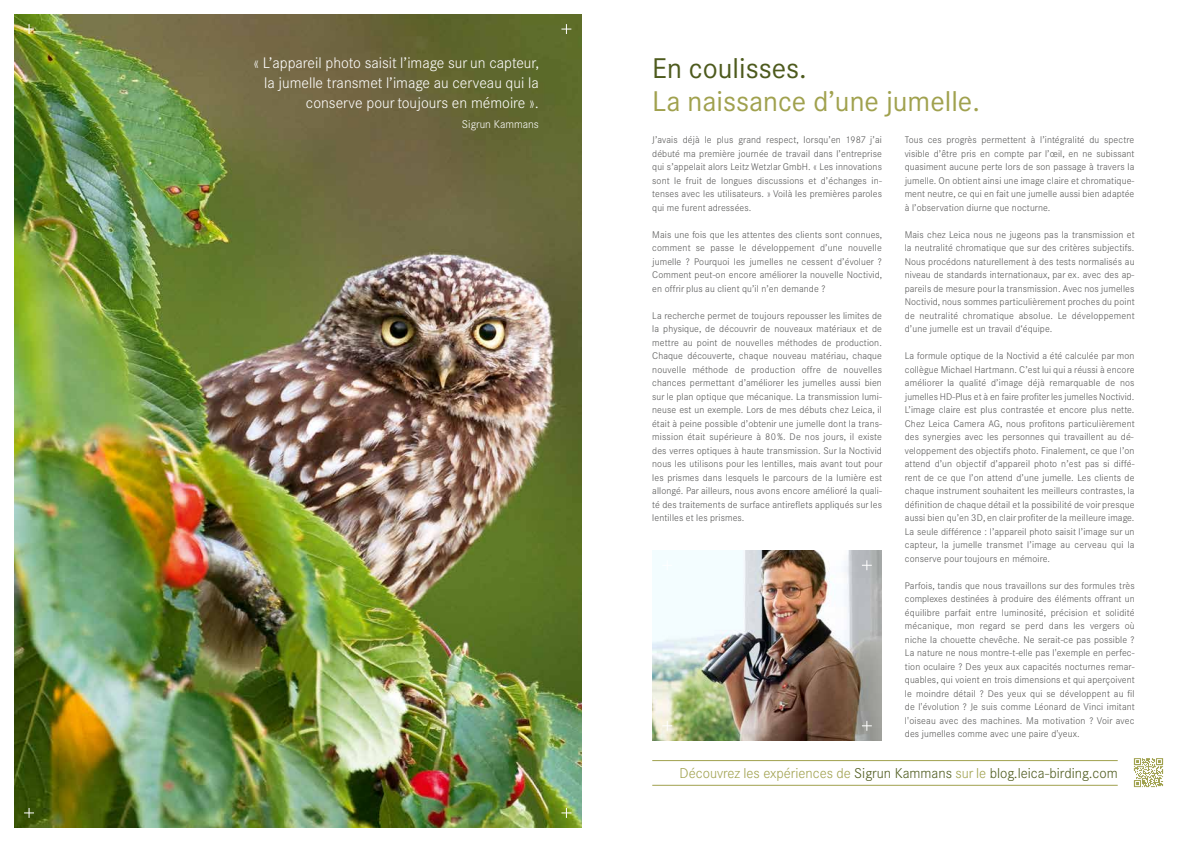
<style>
.page{position:relative;width:1191px;height:842px;background:#fff}
.page>*{position:absolute;margin:0;border:0;box-sizing:border-box;transform-origin:0 0}
.t1{font:28px "Corporate SBQ";color:#a0a14e}
.t2{font:28px "Corporate SBQ";color:#4d5a1d}
.t3{font:300 15px/20px "Corporate SBQ";color:#fff;text-align:right}
.t4{font:300 14px "Corporate SBQ";color:#4d5a1d}
.t5{font:300 11px "Corporate SBQ";color:#fff}
.t6{font:300 9.5px/13.5px "Corporate SBQ";letter-spacing:.01em;color:#565655;text-align:justify}
.s1{color:#a0a14e}
</style>
<div class="page">
<img style="left:14px;top:14px;width:567px;height:814px">
<svg style="left:24px;top:24px;width:10px;height:10px"></svg>
<svg style="left:561px;top:24px;width:10px;height:10px"></svg>
<svg style="left:561px;top:808px;width:10px;height:10px"></svg>
<svg style="left:24px;top:808px;width:10px;height:10px"></svg>
<img style="left:652px;top:551px;width:230px;height:189px">
<svg style="left:662px;top:721px;width:10px;height:10px"></svg>
<svg style="left:862px;top:560px;width:10px;height:10px"></svg>
<svg style="left:662px;top:560px;width:10px;height:10px"></svg>
<svg style="left:862px;top:721px;width:10px;height:10px"></svg>
<hr style="left:652px;top:785px;width:465px;height:1px;background:#a0a14e">
<hr style="left:652px;top:760px;width:465px;height:1px;background:#a0a14e">
<img style="left:1133px;top:758px;width:31px;height:30px">
<h2 class="t3" style="left:254px;top:53px;width:287px">« L’appareil photo saisit l’image sur un capteur, la jumelle transmet l’image au cerveau qui la conserve pour toujours en mémoire ».</h2>
<p class="t5" style="left:462px;top:118px;width:78px">Sigrun Kammans</p>
<h1 class="t2" style="left:652px;top:51px;width:156px">En coulisses.</h1>
<h1 class="t1" style="left:652px;top:85px;width:329px">La naissance d’une jumelle.</h1>
<p class="t6" style="left:904px;top:133px;width:231px">Tous ces progrès permettent à l’intégralité du spectre visible d’être pris en compte par l’œil, en ne subissant quasiment aucune perte lors de son passage à travers la jumelle. On obtient ainsi une image claire et chromatique&shy;ment neutre, ce qui en fait une jumelle aussi bien adaptée à l’observation diurne que nocturne.</p>
<p class="t6" style="left:904px;top:228px;width:231px">Mais chez Leica nous ne jugeons pas la transmission et la neutralité chromatique que sur des critères subjectifs.<br>Nous procédons naturellement à des tests normalisés au niveau de standards internationaux, par ex. avec des ap&shy;pareils de mesure pour la transmission. Avec nos jumelles Noctivid, nous sommes particulièrement proches du point de neutralité chromatique absolue. Le développement d’une jumelle est un travail d‘équipe.</p>
<p class="t6" style="left:904px;top:349px;width:231px">La formule optique de la Noctivid a été calculée par mon collègue Michael Hartmann. C’est lui qui a réussi à encore améliorer la qualité d’image déjà remarquable de nos jumelles HD-Plus et à en faire profiterles jumelles Noctivid.<br>L’image claire est plus contrastée et encore plus nette.<br>Chez Leica Camera AG, nous profitons particulièrement des synergies avec les personnes qui travaillent au dé&shy;veloppement des objectifs photo. Finalement, ce que l’on attend d’un objectif d’appareil photo n’est pas si diffé&shy;rent de ce que l’on attend d’une jumelle. Les clients de chaque instrument souhaitent les meilleurs contrastes, la définition de chaque détail et la possibilité de voir presque aussi bien qu’en 3D, en clair profiter de la meilleure image.<br>La seule différence : l’appareil photo saisit l’image sur un capteur, la jumelle transmet l’image au cerveau qui la conserve pour toujours en mémoire.</p>
<p class="t6" style="left:905px;top:579px;width:231px">Parfois, tandis que nous travaillons sur des formules très complexes destinées à produire des éléments offrant un équilibre parfait entre luminosité, précision et solidité mécanique, mon regard se perd dans les vergers où niche la chouette chevêche. Ne serait-ce pas possible ?<br>La nature ne nous montre-t-elle pas l'exemple en perfec&shy;tion oculaire ? Des yeux aux capacités nocturnes remar&shy;quables, qui voient en trois dimensions et qui aperçoivent le moindre détail ? Des yeux qui se développent au fil de l'évolution ? Je suis comme Léonard de Vinci imitant l'oiseau avec des machines. Ma motivation ? Voir avec des jumelles comme avec une paire d'yeux.</p>
<h3 class="t4" style="left:679px;top:765px;width:439px"><span class="s1">Découvrez les expériences de</span> Sigrun Kammans <span class="s1">sur le</span> blog.leica-birding.com</h3>
<p class="t6" style="left:652px;top:133px;width:231px">J’avais déjà le plus grand respect, lorsqu’en 1987 j’ai débuté ma première journée de travail dans l’entreprise qui s’appelait alors Leitz Wetzlar GmbH. « Les innovations sont le fruit de longues discussions et d’échanges in&shy;tenses avec les utilisateurs. » Voilà les premières paroles qui me furent adressées.</p>
<p class="t6" style="left:652px;top:228px;width:231px">Mais une fois que les attentes des clients sont connues, comment se passe le développement d’une nouvelle jumelle ? Pourquoi les jumelles ne cessent d’évoluer ?<br>Comment peut-on encore améliorer la nouvelle Noctivid, en offrir plus au client qu’il n’en demande ?</p>
<p class="t6" style="left:652px;top:309px;width:232px">La recherche permet de toujours repousser les limites de la physique, de découvrir de nouveaux matériaux et de mettre au point de nouvelles méthodes de production.<br>Chaque découverte, chaque nouveau matériau, chaque nouvelle méthode de production offre de nouvelles chances permettant d’améliorer les jumelles aussi bien sur le plan optique que mécanique. La transmission lumi&shy;neuse est un exemple. Lors de mes débuts chez Leica, il était à peine possible d’obtenir une jumelle dont la trans&shy;mission était supérieure à 80 %. De nos jours, il existe des verres optiques à haute transmission. Sur la Noctivid nous les utilisons pour les lentilles, mais avant tout pour les prismes dans lesquels le parcours de la lumière est allongé. Par ailleurs, nous avons encore amélioré la quali&shy;té des traitements de surface antireflets appliqués sur les lentilles et les prismes.</p>
</div>
